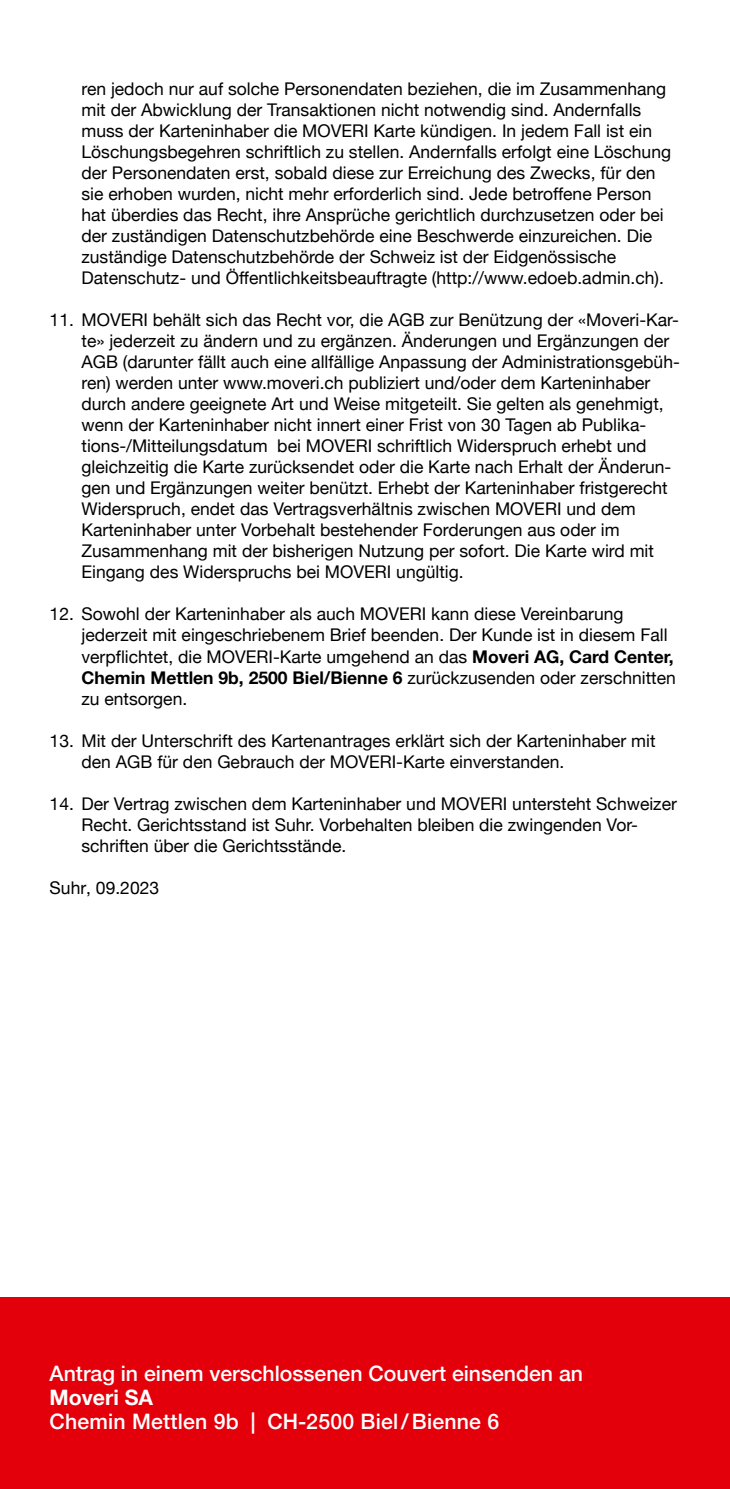
<style>
.page{position:relative;width:730px;height:1489px;background:#fff}
.page>*{position:absolute;margin:0;border:0;box-sizing:border-box;transform-origin:0 0}
.t1{font:500 21.25px "Helvetica Neue";color:#fff}
.t2{font:700 21.25px "Helvetica Neue";color:#fff}
.t3{font:17.5px/21px "Helvetica Neue";color:#000}
.s1{font-weight:700}
</style>
<div class="page">
<div style="left:0;top:1297px;width:730px;height:191px;background:#e3000b"></div>
<p class="t3" style="left:81px;top:78px;width:591px">ren jedoch nur auf solche Personendaten beziehen, die im Zusammenhang mit der Abwicklung der Transaktionen nicht notwendig sind. Andernfalls muss der Karteninhaber die MOVERI Karte kündigen. In jedem Fall ist ein Löschungsbegehren schriftlich zu stellen. Andernfalls erfolgt eine Löschung der Personendaten erst, sobald diese zur Erreichung des Zwecks, für den sie erhoben wurden, nicht mehr erforderlich sind. Jede betroffene Person hat überdies das Recht, ihre Ansprüche gerichtlich durchzusetzen oder bei der zuständigen Datenschutzbehörde eine Beschwerde einzureichen. Die zuständige Datenschutzbehörde der Schweiz ist der Eidgenössische Datenschutz- und Öffentlichkeitsbeauftragte (http://www.edoeb.admin.ch).</p>
<p class="t3" style="left:81px;top:310px;width:600px;text-indent:-32px">11. MOVERI behält sich das Recht vor, die AGB zur Benützung der «Moveri-Kar&shy;te» jederzeit zu ändern und zu ergänzen. Änderungen und Ergänzungen der AGB (darunter fällt auch eine allfällige Anpassung der Administrationsgebüh&shy;ren) werden unter www.moveri.ch publiziert und/oder dem Karteninhaber durch andere geeignete Art und Weise mitgeteilt. Sie gelten als genehmigt, wenn der Karteninhaber nicht innert einer Frist von 30 Tagen ab Publika&shy;tions-/Mitteilungsdatum bei MOVERI schriftlich Widerspruch erhebt und gleichzeitig die Karte zurücksendet oder die Karte nach Erhalt der Änderun&shy;gen und Ergänzungen weiter benützt. Erhebt der Karteninhaber fristgerecht Widerspruch, endet das Vertragsverhältnis zwischen MOVERI und dem Karteninhaber unter Vorbehalt bestehender Forderungen aus oder im Zusammenhang mit der bisherigen Nutzung per sofort. Die Karte wird mit Eingang des Widerspruchs bei MOVERI ungültig.</p>
<p class="t3" style="left:81px;top:604px;width:596px;text-indent:-32px">12. Sowohl der Karteninhaber als auch MOVERI kann diese Vereinbarung jederzeit mit eingeschriebenem Brief beenden. Der Kunde ist in diesem Fall verpflichtet, die MOVERI-Karte umgehend an das <span class="s1">Moveri AG, Card Center, Chemin Mettlen 9b, 2500 Biel/Bienne 6</span> zurückzusenden oder zerschnitten zu entsorgen.</p>
<p class="t3" style="left:81px;top:730px;width:576px;text-indent:-32px">13. Mit der Unterschrift des Kartenantrages erklärt sich der Karteninhaber mit den AGB für den Gebrauch der MOVERI-Karte einverstanden.</p>
<p class="t3" style="left:81px;top:793px;width:597px;text-indent:-32px">14. Der Vertrag zwischen dem Karteninhaber und MOVERI untersteht Schweizer<br>Recht. Gerichtsstand ist Suhr. Vorbehalten bleiben die zwingenden Vor&shy;schriften über die Gerichtsstände.</p>
<p class="t3" style="left:50px;top:878px;width:111px">Suhr, 09.2023</p>
<p class="t1" style="left:50px;top:1364px;width:535px">Antrag in einem verschlossenen Couvert einsenden an</p>
<p class="t2" style="left:50px;top:1389px;width:105px">Moveri SA</p>
<p class="t1" style="left:50px;top:1412px;width:451px">Chemin Mettlen 9b | CH-2500 Biel / Bienne 6</p>
</div>
